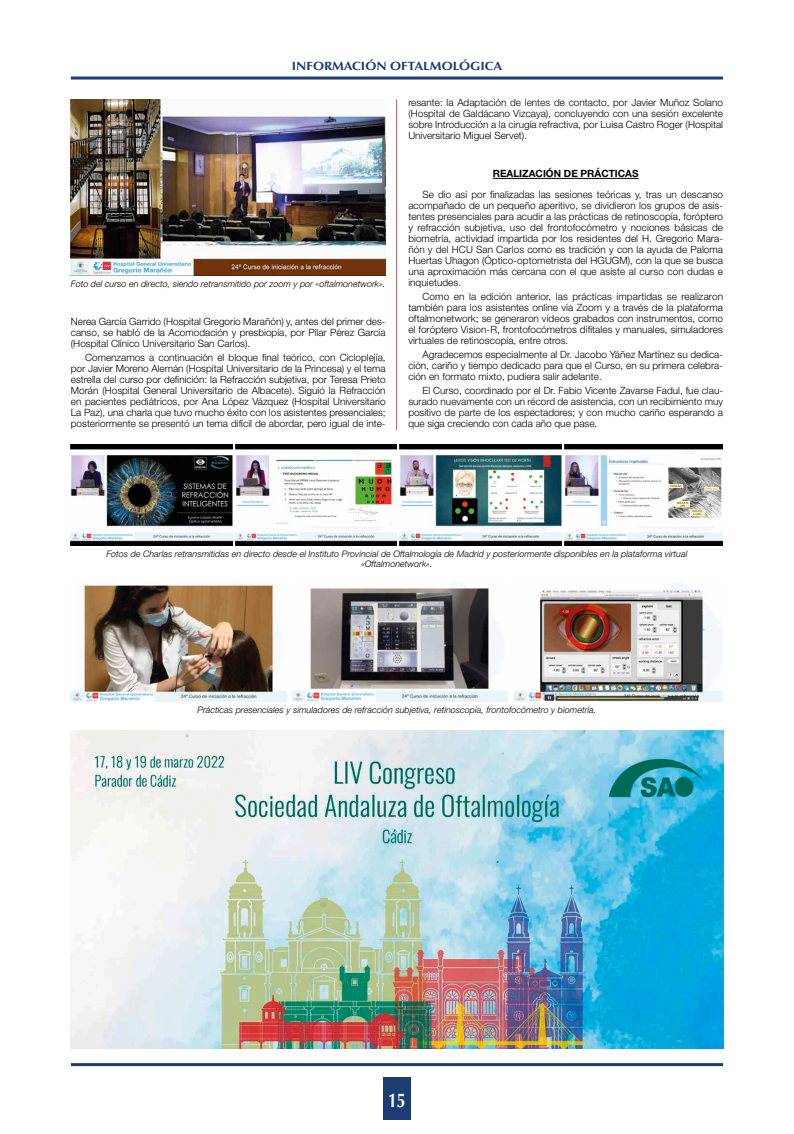
<style>
.page{position:relative;width:794px;height:1134px;background:#fff}
.page>*{position:absolute;margin:0;border:0;box-sizing:border-box;transform-origin:0 0}
.t1{font:700 20px "Optima LT Std";color:#fff;scale:.8 1}
.t2{font:700 12px "Optima LT Std";color:#1b3d73;scale:1.1 1}
.t3{font:300 10px/11px "Helvetica Neue LT Std";color:#000;text-align:justify}
.t4{font:700 10px "Helvetica Neue LT Std";color:#000}
.t5{font:italic 300 9px/9.5px "Helvetica Neue LT Std";color:#000;text-align:center}
</style>
<div class="page">
<div style="left:383px;top:1078px;width:28px;height:42px;background:#1b3d73"></div>
<hr style="left:71px;top:77px;width:652px;height:3px;background:#1b3d73">
<hr style="left:71px;top:1063px;width:652px;height:3px;background:#1b3d73">
<hr style="left:493px;top:178px;width:145px;height:1px;background:#000">
<img style="left:71px;top:731px;width:652px;height:318px">
<img style="left:71px;top:99px;width:315px;height:177px">
<img style="left:71px;top:445px;width:161px;height:101px">
<img style="left:235px;top:445px;width:162px;height:101px">
<img style="left:400px;top:445px;width:161px;height:101px">
<img style="left:564px;top:445px;width:159px;height:101px">
<img style="left:71px;top:583px;width:215px;height:118px">
<img style="left:292px;top:583px;width:215px;height:118px">
<img style="left:513px;top:583px;width:210px;height:118px">
<hr style="left:396px;top:99px;width:1px;height:331px;background:#9d6167">
<p class="t2" style="left:292px;top:59px;width:193px">INFORMACIÓN OFTALMOLÓGICA</p>
<p class="t5" style="left:71px;top:279px;width:316px">Foto del curso en directo, siendo retransmitido por zoom y por «oftalmonetwork».</p>
<p class="t3" style="left:71px;top:316px;width:316px">Nerea García Garrido (Hospital Gregorio Marañón) y, antes del primer des&shy;canso, se habló de la Acomodación y presbiopía, por Pilar Pérez García (Hospital Clínico Universitario San Carlos).</p>
<p class="t3" style="left:71px;top:352px;width:316px;text-indent:14px">Comenzamos a continuación el bloque final teórico, con Cicloplejía, por Javier Moreno Alemán (Hospital Universitario de la Princesa) y el tema estrella del curso por definición: la Refracción subjetiva, por Teresa Prieto Morán (Hospital General Universitario de Albacete). Siguió la Refracción en pacientes pediátricos, por Ana López Vázquez (Hospital Universitario La Paz), una charla que tuvo mucho éxito con los asistentes presenciales; posteriormente se presentó un tema difícil de abordar, pero igual de inte-</p>
<p class="t3" style="left:408px;top:97px;width:316px">resante: la Adaptación de lentes de contacto, por Javier Muñoz Solano (Hospital de Galdácano Vizcaya), concluyendo con una sesión excelente sobre Introducción a la cirugía refractiva, por Luisa Castro Roger (Hospital Universitario Miguel Servet).</p>
<p class="t4" style="left:493px;top:168px;width:147px">REALIZACIÓN DE PRÁCTICAS</p>
<p class="t3" style="left:408px;top:189px;width:316px;text-indent:14px">Se dio así por finalizadas las sesiones teóricas y, tras un descanso acompañado de un pequeño aperitivo, se dividieron los grupos de asis&shy;tentes presenciales para acudir a las prácticas de retinoscopía, foróptero y refracción subjetiva, uso del frontofocómetro y nociones básicas de biometría, actividad impartida por los residentes del H. Gregorio Mara&shy;ñón y del HCU San Carlos como es tradición y con la ayuda de Paloma Huertas Uhagon (Óptico-optometrista del HGUGM), con la que se busca una aproximación más cercana con el que asiste al curso con dudas e inquietudes.</p>
<p class="t3" style="left:408px;top:291px;width:316px;text-indent:14px">Como en la edición anterior, las prácticas impartidas se realizaron también para los asistentes online vía Zoom y a través de la plataforma oftalmonetwork; se generaron vídeos grabados con instrumentos, como el foróptero Vision-R, frontofocómetros difitales y manuales, simuladores virtuales de retinoscopía, entre otros.</p>
<p class="t3" style="left:408px;top:349px;width:316px;text-indent:14px">Agradecemos especialmente al Dr. Jacobo Yáñez Martínez su dedica&shy;ción, cariño y tiempo dedicado para que el Curso, en su primera celebra&shy;ción en formato mixto, pudiera salir adelante.</p>
<p class="t3" style="left:408px;top:385px;width:316px;text-indent:14px">El Curso, coordinado por el Dr. Fabio Vicente Zavarse Fadul, fue clau&shy;surado nuevamente con un récord de asistencia, con un recibimiento muy positivo de parte de los espectadores; y con mucho cariño esperando a que siga creciendo con cada año que pase.</p>
<p class="t5" style="left:106px;top:549px;width:582px">Fotos de Charlas retransmitidas en directo desde el Instituto Provincial de Oftalmología de Madrid y posteriormente disponibles en la plataforma virtual «Oftalmonetwork».</p>
<p class="t5" style="left:197px;top:705px;width:400px">Prácticas presenciales y simuladores de refracción subjetiva, retinoscopía, frontofocómetro y biometría.</p>
<h1 class="t1" style="left:388px;top:1088px;width:24px">15</h1>
</div>
